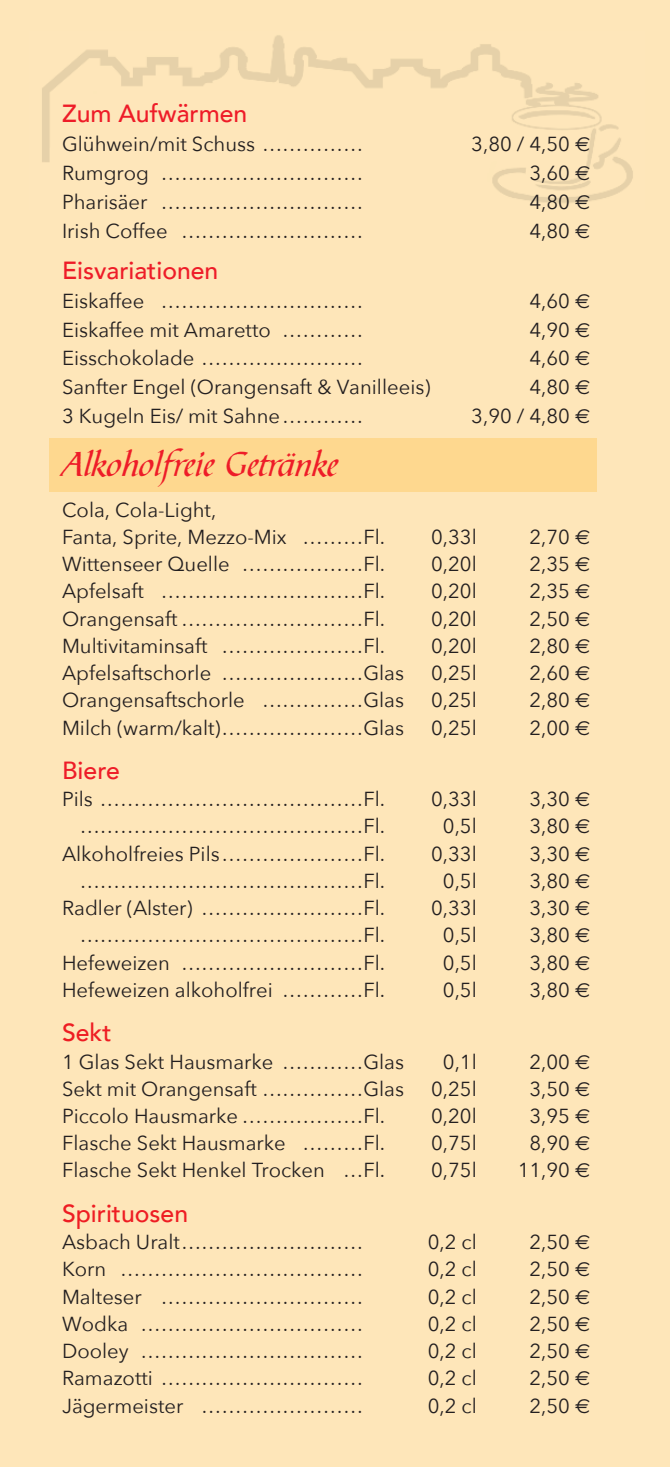
<style>
.page{position:relative;width:670px;height:1467px;background:#fee6b9}
.page>*{position:absolute;margin:0;border:0;box-sizing:border-box;transform-origin:0 0}
.t1{font:36px "Bible Scr D";color:#ee1c28}
.t2{font:500 24.75px "Avenir";color:#ee1c28}
.t3{font:500 24.75px "Avenir";color:#ee1d23}
.t4{font:20.25px/27.2px "Avenir Next";color:#231f20}
.s1{font-family:"Euro Sans"}
</style>
<div class="page">
<img style="left:42px;top:35px;width:591px;height:168px">
<div style="left:49px;top:439px;width:547px;height:53px;background:#fed88f"></div>
<p class="t2" style="left:62px;top:98px;width:187px">Zum Aufwärmen</p>
<p class="t4" style="left:62px;top:131px;width:303px">Glühwein/mit Schuss ……………</p>
<p class="t4" style="left:471px;top:131px;width:120px">3,80 / 4,50 <span class="s1">€</span></p>
<p class="t4" style="left:62px;top:160px;width:303px">Rumgrog …………………………</p>
<p class="t4" style="left:529px;top:160px;width:62px">3,60 <span class="s1">€</span></p>
<p class="t4" style="left:62px;top:189px;width:303px">Pharisäer …………………………</p>
<p class="t4" style="left:529px;top:189px;width:62px">4,80 <span class="s1">€</span></p>
<p class="t4" style="left:62px;top:217px;width:303px">Irish Coffee ………………………</p>
<p class="t4" style="left:529px;top:217px;width:62px">4,80 <span class="s1">€</span></p>
<p class="t2" style="left:62px;top:254px;width:158px">Eisvariationen</p>
<p class="t4" style="left:62px;top:288px;width:303px">Eiskaffee …………………………</p>
<p class="t4" style="left:529px;top:288px;width:62px">4,60 <span class="s1">€</span></p>
<p class="t4" style="left:62px;top:317px;width:303px">Eiskaffee mit Amaretto …………</p>
<p class="t4" style="left:529px;top:317px;width:62px">4,90 <span class="s1">€</span></p>
<p class="t4" style="left:62px;top:345px;width:303px">Eisschokolade ……………………</p>
<p class="t4" style="left:529px;top:345px;width:62px">4,60 <span class="s1">€</span></p>
<p class="t4" style="left:62px;top:374px;width:370px">Sanfter Engel (Orangensaft &amp; Vanilleeis)</p>
<p class="t4" style="left:529px;top:374px;width:62px">4,80 <span class="s1">€</span></p>
<p class="t4" style="left:62px;top:403px;width:303px">3 Kugeln Eis/ mit Sahne…………</p>
<p class="t4" style="left:471px;top:403px;width:120px">3,90 / 4,80 <span class="s1">€</span></p>
<h1 class="t1" style="left:62px;top:443px;width:277px">Alkoholfreie Getränke</h1>
<p class="t4" style="left:62px;top:497px;width:324px">Cola, Cola-Light,<br>Fanta, Sprite, Mezzo-Mix ………Fl.</p>
<p class="t4" style="left:431px;top:524px;width:47px">0,33l</p>
<p class="t4" style="left:529px;top:524px;width:62px">2,70 <span class="s1">€</span></p>
<p class="t4" style="left:62px;top:551px;width:324px">Wittenseer Quelle ………………Fl.</p>
<p class="t4" style="left:431px;top:551px;width:47px">0,20l</p>
<p class="t4" style="left:529px;top:551px;width:62px">2,35 <span class="s1">€</span></p>
<p class="t4" style="left:62px;top:578px;width:324px">Apfelsaft …………………………Fl.</p>
<p class="t4" style="left:431px;top:578px;width:47px">0,20l</p>
<p class="t4" style="left:529px;top:578px;width:62px">2,35 <span class="s1">€</span></p>
<p class="t4" style="left:62px;top:606px;width:324px">Orangensaft ………………………Fl.</p>
<p class="t4" style="left:431px;top:606px;width:47px">0,20l</p>
<p class="t4" style="left:529px;top:606px;width:62px">2,50 <span class="s1">€</span></p>
<p class="t4" style="left:62px;top:633px;width:324px">Multivitaminsaft …………………Fl.</p>
<p class="t4" style="left:431px;top:633px;width:47px">0,20l</p>
<p class="t4" style="left:529px;top:633px;width:62px">2,80 <span class="s1">€</span></p>
<p class="t4" style="left:62px;top:660px;width:343px">Apfelsaftschorle …………………Glas</p>
<p class="t4" style="left:431px;top:660px;width:47px">0,25l</p>
<p class="t4" style="left:529px;top:660px;width:62px">2,60 <span class="s1">€</span></p>
<p class="t4" style="left:62px;top:687px;width:343px">Orangensaftschorle ……………Glas</p>
<p class="t4" style="left:431px;top:687px;width:47px">0,25l</p>
<p class="t4" style="left:529px;top:687px;width:62px">2,80 <span class="s1">€</span></p>
<p class="t4" style="left:62px;top:714px;width:343px">Milch (warm/kalt)…………………Glas</p>
<p class="t4" style="left:431px;top:714px;width:47px">0,25l</p>
<p class="t4" style="left:529px;top:714px;width:62px">2,00 <span class="s1">€</span></p>
<p class="t2" style="left:62px;top:754px;width:59px">Biere</p>
<p class="t4" style="left:62px;top:786px;width:324px">Pils …………………………………Fl.</p>
<p class="t4" style="left:431px;top:786px;width:47px">0,33l</p>
<p class="t4" style="left:529px;top:786px;width:62px">3,30 <span class="s1">€</span></p>
<p class="t4" style="left:80px;top:813px;width:307px">……………………………………Fl.</p>
<p class="t4" style="left:443px;top:813px;width:35px">0,5l</p>
<p class="t4" style="left:529px;top:813px;width:62px">3,80 <span class="s1">€</span></p>
<p class="t4" style="left:62px;top:841px;width:324px">Alkoholfreies Pils…………………Fl.</p>
<p class="t4" style="left:431px;top:841px;width:47px">0,33l</p>
<p class="t4" style="left:529px;top:841px;width:62px">3,30 <span class="s1">€</span></p>
<p class="t4" style="left:80px;top:868px;width:307px">……………………………………Fl.</p>
<p class="t4" style="left:443px;top:868px;width:35px">0,5l</p>
<p class="t4" style="left:529px;top:868px;width:62px">3,80 <span class="s1">€</span></p>
<p class="t4" style="left:62px;top:895px;width:324px">Radler (Alster) ……………………Fl.</p>
<p class="t4" style="left:431px;top:895px;width:47px">0,33l</p>
<p class="t4" style="left:529px;top:895px;width:62px">3,30 <span class="s1">€</span></p>
<p class="t4" style="left:80px;top:922px;width:307px">……………………………………Fl.</p>
<p class="t4" style="left:443px;top:922px;width:35px">0,5l</p>
<p class="t4" style="left:529px;top:922px;width:62px">3,80 <span class="s1">€</span></p>
<p class="t4" style="left:62px;top:950px;width:324px">Hefeweizen ………………………Fl.</p>
<p class="t4" style="left:443px;top:950px;width:35px">0,5l</p>
<p class="t4" style="left:529px;top:950px;width:62px">3,80 <span class="s1">€</span></p>
<p class="t4" style="left:62px;top:977px;width:324px">Hefeweizen alkoholfrei …………Fl.</p>
<p class="t4" style="left:443px;top:977px;width:35px">0,5l</p>
<p class="t4" style="left:529px;top:977px;width:62px">3,80 <span class="s1">€</span></p>
<p class="t3" style="left:62px;top:1017px;width:51px">Sekt</p>
<p class="t4" style="left:62px;top:1048px;width:343px">1 Glas Sekt Hausmarke …………Glas</p>
<p class="t4" style="left:443px;top:1048px;width:35px">0,1l</p>
<p class="t4" style="left:529px;top:1048px;width:62px">2,00 <span class="s1">€</span></p>
<p class="t4" style="left:62px;top:1076px;width:343px">Sekt mit Orangensaft ……………Glas</p>
<p class="t4" style="left:431px;top:1076px;width:47px">0,25l</p>
<p class="t4" style="left:529px;top:1076px;width:62px">3,50 <span class="s1">€</span></p>
<p class="t4" style="left:62px;top:1103px;width:324px">Piccolo Hausmarke ………………Fl.</p>
<p class="t4" style="left:431px;top:1103px;width:47px">0,20l</p>
<p class="t4" style="left:529px;top:1103px;width:62px">3,95 <span class="s1">€</span></p>
<p class="t4" style="left:62px;top:1130px;width:324px">Flasche Sekt Hausmarke ………Fl.</p>
<p class="t4" style="left:431px;top:1130px;width:47px">0,75l</p>
<p class="t4" style="left:529px;top:1130px;width:62px">8,90 <span class="s1">€</span></p>
<p class="t4" style="left:62px;top:1157px;width:324px">Flasche Sekt Henkel Trocken …Fl.</p>
<p class="t4" style="left:431px;top:1157px;width:47px">0,75l</p>
<p class="t4" style="left:517px;top:1157px;width:74px">11,90 <span class="s1">€</span></p>
<p class="t3" style="left:62px;top:1197px;width:128px">Spirituosen</p>
<p class="t4" style="left:62px;top:1229px;width:303px">Asbach Uralt………………………</p>
<p class="t4" style="left:428px;top:1229px;width:51px">0,2 cl</p>
<p class="t4" style="left:529px;top:1229px;width:62px">2,50 <span class="s1">€</span></p>
<p class="t4" style="left:62px;top:1256px;width:303px">Korn ………………………………</p>
<p class="t4" style="left:428px;top:1256px;width:51px">0,2 cl</p>
<p class="t4" style="left:529px;top:1256px;width:62px">2,50 <span class="s1">€</span></p>
<p class="t4" style="left:62px;top:1284px;width:303px">Malteser …………………………</p>
<p class="t4" style="left:428px;top:1284px;width:51px">0,2 cl</p>
<p class="t4" style="left:529px;top:1284px;width:62px">2,50 <span class="s1">€</span></p>
<p class="t4" style="left:62px;top:1311px;width:303px">Wodka ……………………………</p>
<p class="t4" style="left:428px;top:1311px;width:51px">0,2 cl</p>
<p class="t4" style="left:529px;top:1311px;width:62px">2,50 <span class="s1">€</span></p>
<p class="t4" style="left:62px;top:1338px;width:303px">Dooley ……………………………</p>
<p class="t4" style="left:428px;top:1338px;width:51px">0,2 cl</p>
<p class="t4" style="left:529px;top:1338px;width:62px">2,50 <span class="s1">€</span></p>
<p class="t4" style="left:62px;top:1365px;width:303px">Ramazotti …………………………</p>
<p class="t4" style="left:428px;top:1365px;width:51px">0,2 cl</p>
<p class="t4" style="left:529px;top:1365px;width:62px">2,50 <span class="s1">€</span></p>
<p class="t4" style="left:62px;top:1392px;width:303px">Jägermeister ……………………</p>
<p class="t4" style="left:428px;top:1392px;width:51px">0,2 cl</p>
<p class="t4" style="left:529px;top:1392px;width:62px">2,50 <span class="s1">€</span></p>
</div>
